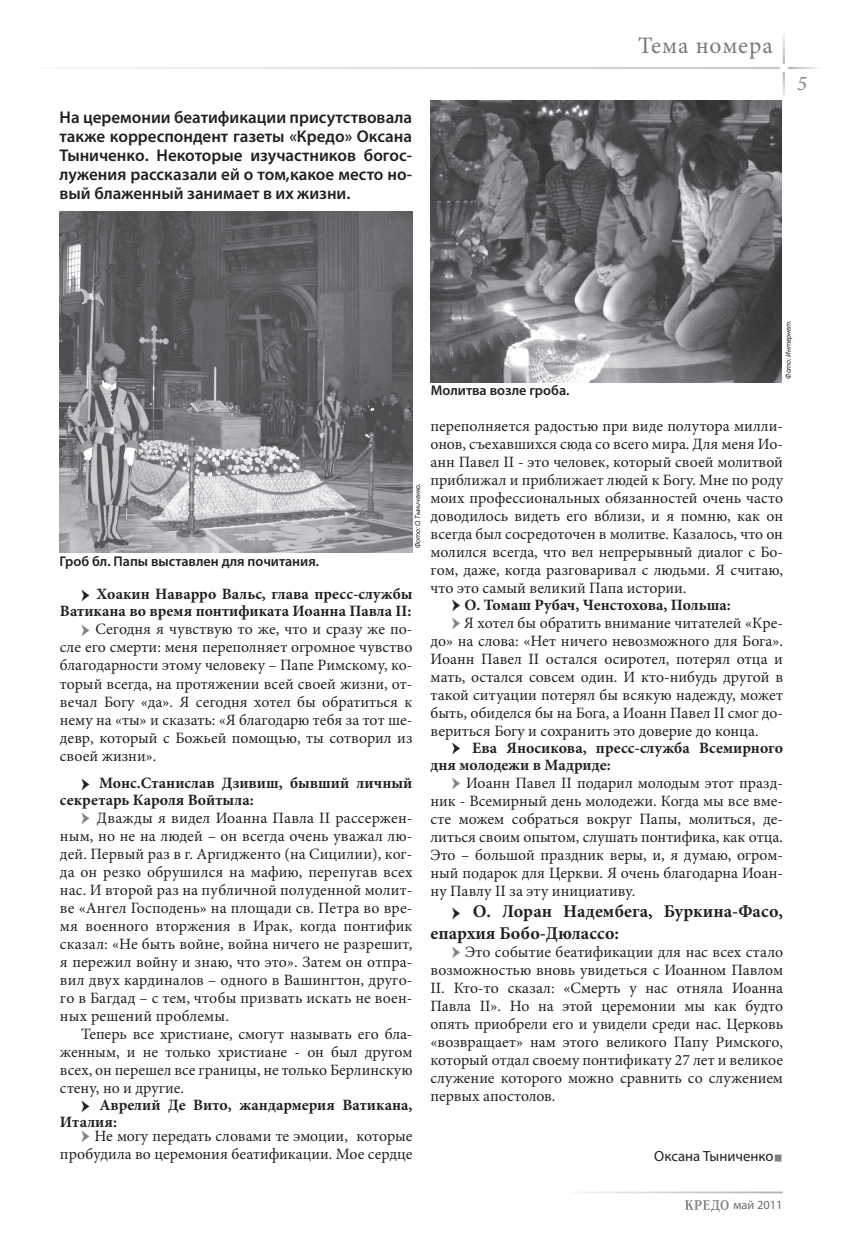
<style>
.page{position:relative;width:842px;height:1234px;background:#fff}
.page>*{position:absolute;margin:0;border:0;box-sizing:border-box;transform-origin:0 0}
.t1{font:23.55px "Minion Pro";letter-spacing:.035em;color:#76787b}
.t2{font:italic 20.7px "Minion Pro";color:#808285}
.t3{font:700 18px/21.6px "Minion Pro";color:#231f20}
.t4{font:600 17.1px/19.2px "Myriad Pro";color:#231f20;text-align:justify}
.t5{font:15.75px/18px "Minion Pro";color:#231f20;text-align:justify}
.t6{font:700 15.75px/17px "Minion Pro";color:#231f20}
.t7{font:14.7px "Myriad Pro";color:#231f20}
.t8{font:600 14.1px "Myriad Pro";color:#231f20}
.t9{font:12.45px "Myriad Pro";color:#6c6d70}
.t10{font:italic 7.5px "Myriad Pro";letter-spacing:-.01em;color:#231f20}
.s1{font-size:21px}
.s2{font-weight:700;font-size:21px;color:#808285}
.s3{font-family:"Minion Pro";font-size:23.7px;color:#808285}
</style>
<div class="page">
<svg style="left:685px;top:1200px;width:44px;height:11px"></svg>
<img style="left:430px;top:101px;width:352px;height:282px">
<img style="left:60px;top:211px;width:352px;height:341px">
<p class="t4" style="left:60px;top:107px;width:354px">На церемонии беатификации присутствовала также корреспондент газеты «Кредо» Оксана Тыниченко. Некоторые изучастников богос&shy;лужения рассказали ей о том,какое место но&shy;вый блаженный занимает в их жизни.</p>
<h1 class="t1" style="left:638px;top:30px;width:136px">Тема номера</h1>
<h2 class="t2" style="left:797px;top:69px;width:11px">5</h2>
<p class="t8" style="left:60px;top:552px;width:261px">Гроб бл. Папы выставлен для почитания.</p>
<p class="t10" style="left:413px;top:548px;width:66px;rotate:-90deg">Фото: O. Тыниченко.</p>
<p class="t6" style="left:60px;top:585px;width:354px;text-align:right"><span class="s1">→</span> Хоакин Наварро Вальс, глава пресс-службы<br>Ватикана во время понтификата Иоанна Павла II:</p>
<p class="t5" style="left:60px;top:620px;width:354px;text-indent:21px"><span class="s2">→</span> Сегодня я чувствую то же, что и сразу же по&shy;сле его смерти: меня переполняет огромное чувство благодарности этому человеку – Папе Римскому, ко&shy;торый всегда, на протяжении всей своей жизни, от&shy;вечал Богу «да». Я сегодня хотел бы обратиться к нему на «ты» и сказать: «Я благодарю тебя за тот ше&shy;девр, который с Божьей помощью, ты сотворил из своей жизни».</p>
<p class="t6" style="left:60px;top:774px;width:354px;text-indent:21px"><span class="s1">→</span> Монс.Станислав Дзивиш, бывший личный секретарь Кароля Войтыла:</p>
<p class="t5" style="left:60px;top:808px;width:354px;text-indent:21px"><span class="s2">→</span> Дважды я видел Иоанна Павла II рассержен&shy;ным, но не на людей – он всегда очень уважал лю&shy;дей. Первый раз в г. Аргидженто (на Сицилии), ког&shy;да он резко обрушился на мафию, перепугав всех нас. И второй раз на публичной полуденной молит&shy;ве «Ангел Господень» на площади св. Петра во вре&shy;мя военного вторжения в Ирак, когда понтифик сказал: «Не быть войне, война ничего не разрешит, я пережил войну и знаю, что это». Затем он отпра&shy;вил двух кардиналов – одного в Вашингтон, друго&shy;го в Багдад – с тем, чтобы призвать искать не воен&shy;ных решений проблемы.</p>
<p class="t5" style="left:60px;top:1024px;width:354px;text-indent:21px">Теперь все христиане, смогут называть его бла&shy;женным, и не только христиане - он был другом всех, он перешел все границы, не только Берлинскую стену, но и другие.</p>
<p class="t6" style="left:60px;top:1096px;width:354px;text-indent:21px"><span class="s1">→</span> Аврелий Де Вито, жандармерия Ватикана,<br>Италия:</p>
<p class="t5" style="left:60px;top:1126px;width:354px;text-align:right"><span class="s2">→</span> Не могу передать словами те эмоции, которые пробудила во церемония беатификации. Мое сердце</p>
<p class="t8" style="left:431px;top:381px;width:140px">Молитва возле гроба.</p>
<p class="t10" style="left:784px;top:378px;width:60px;rotate:-90deg">Фото: Интернет.</p>
<p class="t5" style="left:430px;top:416px;width:354px">переполняется радостью при виде полутора милли&shy;онов, съехавшихся сюда со всего мира. Для меня Ио&shy;анн Павел II - это человек, который своей молитвой приближал и приближает людей к Богу. Мне по роду моих профессиональных обязанностей очень часто доводилось видеть его вблизи, и я помню, как он всегда был сосредоточен в молитве. Казалось, что он молился всегда, что вел непрерывный диалог с Бо&shy;гом, даже, когда разговаривал с людьми. Я считаю, что это самый великий Папа истории.</p>
<p class="t6" style="left:452px;top:595px;width:280px"><span class="s1">→</span> О. Томаш Рубач, Ченстохова, Польша:</p>
<p class="t5" style="left:430px;top:613px;width:354px;text-indent:21px"><span class="s2">→</span> Я хотел бы обратить внимание читателей «Кре&shy;до» на слова: «Нет ничего невозможного для Бога».<br>Иоанн Павел II остался осиротел, потерял отца и мать, остался совсем один. И кто-нибудь другой в такой ситуации потерял бы всякую надежду, может быть, обиделся бы на Бога, а Иоанн Павел II смог до&shy;вериться Богу и сохранить это доверие до конца.</p>
<p class="t6" style="left:430px;top:738px;width:354px;text-indent:21px"><span class="s1">→</span> Ева Яносикова, пресс-служба Всемирного дня молодежи в Мадриде:</p>
<p class="t5" style="left:430px;top:773px;width:354px;text-indent:21px"><span class="s2">→</span> Иоанн Павел II подарил молодым этот празд&shy;ник - Всемирный день молодежи. Когда мы все вме&shy;сте можем собраться вокруг Папы, молиться, де&shy;литься своим опытом, слушать понтифика, как отца.<br>Это – большой праздник веры, и, я думаю, огром&shy;ный подарок для Церкви. Я очень благодарна Иоан&shy;ну Павлу II за эту инициативу.</p>
<p class="t3" style="left:430px;top:900px;width:354px;text-indent:21px"><span class="s1">→</span> О. Лоран Надембега, Буркина-Фасо, епархия Бобо-Дюлассо:</p>
<p class="t5" style="left:430px;top:942px;width:354px;text-indent:21px"><span class="s2">→</span> Это событие беатификации для нас всех стало возможностью вновь увидеться с Иоанном Павлом II. Кто-то сказал: «Смерть у нас отняла Иоанна Павла II». Но на этой церемонии мы как будто опять приобрели его и увидели среди нас. Церковь «возвращает» нам этого великого Папу Римского, который отдал своему понтификату 27 лет и великое служение которого можно сравнить со служением первых апостолов.</p>
<p class="t7" style="left:654px;top:1146px;width:130px">Оксана Тыниченко<span class="s3">■</span></p>
<p class="t9" style="left:734px;top:1196px;width:51px">май 2011</p>
</div>
